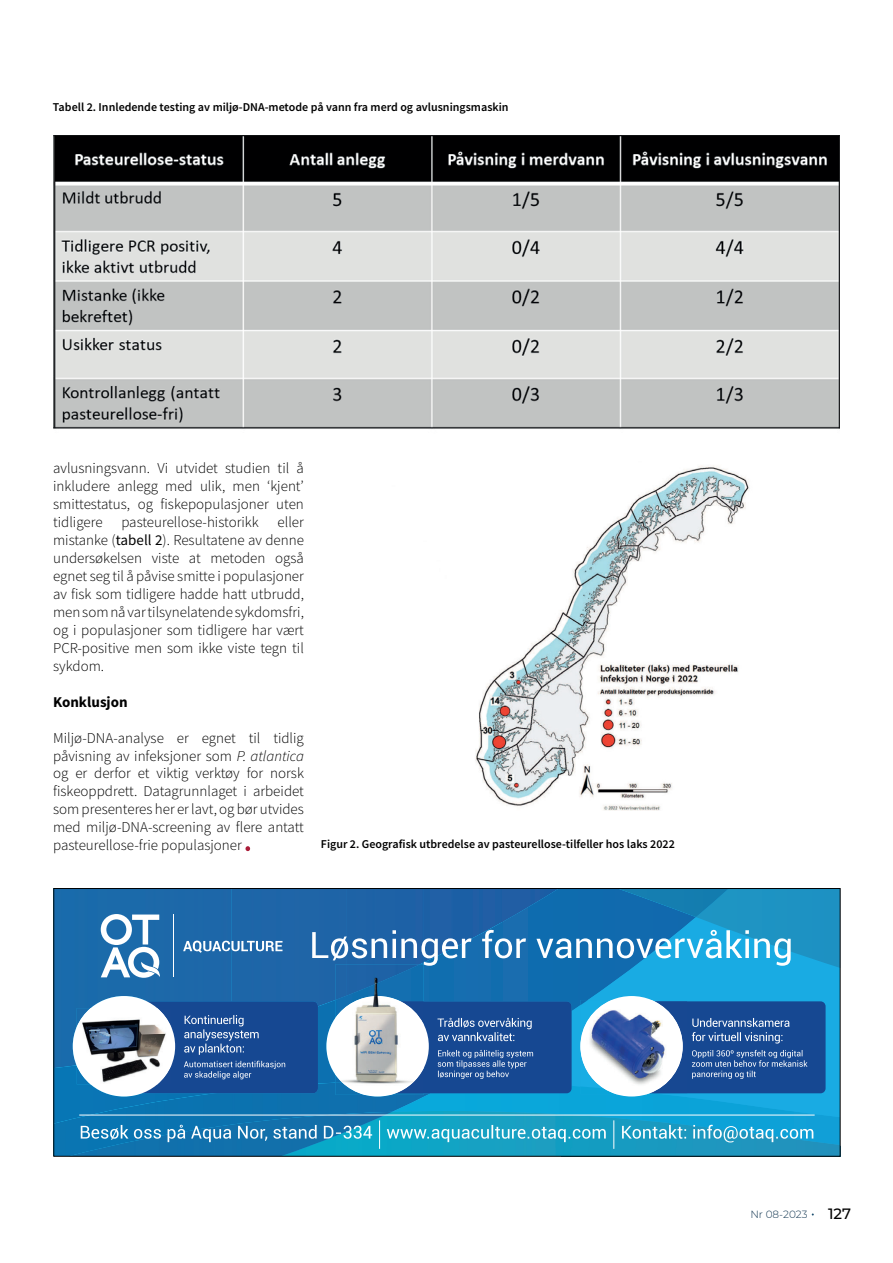
<style>
.page{position:relative;width:893px;height:1263px;background:#fff}
.page>*{position:absolute;margin:0;border:0;box-sizing:border-box;transform-origin:0 0}
.t1{font:300 54px "Source Sans Pro";color:#ab1c39}
.t2{font:300 15px/18px "Source Sans Pro";color:#000001;text-align:justify}
.t3{font:700 15px "Source Sans Pro";color:#000001}
.t4{font:500 15px "Montserrat";color:#000001}
.t5{font:600 12px "Source Sans Pro";color:#000001}
.t6{font:300 10.5px "Montserrat";color:#113550}
.s1{font-weight:400}
.s2{font-style:italic}
</style>
<div class="page">
<img style="left:54px;top:135px;width:785px;height:294px">
<img style="left:475px;top:465px;width:275px;height:346px">
<div style="left:54px;top:889px;width:786px;height:267px;background:#19abe3"></div>
<img style="left:431px;top:1149px;width:407px;height:5px">
<svg style="left:56px;top:968px;width:595px;height:115px"></svg>
<div style="left:56px;top:1083px;width:375px;height:71px;background:#0b73b0"></div>
<img style="left:69px;top:1112px;width:323px;height:42px">
<div style="left:56px;top:890px;width:175px;height:178px;background:#1b6aaa"></div>
<div style="left:231px;top:890px;width:104px;height:116px;background:#1f65a8"></div>
<svg style="left:81px;top:1125px;width:291px;height:17px;background:#4395c1"></svg>
<div style="left:382px;top:1001px;width:190px;height:92px;background:#164892;border-radius:5px"></div>
<div style="left:128px;top:1001px;width:190px;height:92px;background:#164892;border-radius:5px"></div>
<div style="left:636px;top:1001px;width:189px;height:92px;background:#164892;border-radius:5px"></div>
<svg style="left:437px;top:1018px;width:95px;height:23px"></svg>
<svg style="left:184px;top:1015px;width:75px;height:40px"></svg>
<svg style="left:692px;top:1018px;width:97px;height:26px"></svg>
<svg style="left:438px;top:1050px;width:95px;height:29px"></svg>
<svg style="left:184px;top:1061px;width:101px;height:18px"></svg>
<svg style="left:692px;top:1050px;width:115px;height:29px"></svg>
<div style="left:326px;top:996px;width:103px;height:101px;background:#fff;border-radius:50%"></div>
<div style="left:73px;top:996px;width:102px;height:101px;background:#fff;border-radius:50%"></div>
<img style="left:335px;top:968px;width:12px;height:28px">
<img style="left:347px;top:968px;width:73px;height:28px">
<img style="left:335px;top:996px;width:88px;height:99px">
<hr style="left:79px;top:1115px;width:736px;height:1px;background:#fff">
<img style="left:580px;top:1000px;width:103px;height:86px">
<img style="left:77px;top:1008px;width:94px;height:76px">
<svg style="left:379px;top:1120px;width:1px;height:29px"></svg>
<svg style="left:387px;top:1086px;width:451px;height:63px"></svg>
<svg style="left:312px;top:890px;width:526px;height:78px;background:#2e83bc"></svg>
<svg style="left:183px;top:941px;width:99px;height:12px"></svg>
<svg style="left:101px;top:914px;width:59px;height:64px;background:#7aa8cd"></svg>
<hr style="left:173px;top:914px;width:1px;height:63px;background:#fff">
<p class="t5" style="left:53px;top:103px;width:457px">Tabell 2. Innledende testing av miljø-DNA-metode på vann fra merd og avlusningsmaskin</p>
<p class="t2" style="left:53px;top:460px;width:252px">avlusningsvann. Vi utvidet studien til å inkludere anlegg med ulik, men ‘kjent’ smittestatus, og fiskepopulasjoner uten tidligere</p>
<p class="t2" style="left:53px;top:514px;width:252px;text-indent:224px">eller mistanke (<span class="s1">tabell 2</span>). Resultatene av denne undersøkelsen viste at metoden også egnet seg til å påvise smitte i populasjoner av fisk som tidligere hadde hatt utbrudd, men som nå var tilsynelatende sykdomsfri, og i populasjoner som tidligere har vært PCR-positive men som ikke viste tegn til sykdom.</p>
<p class="t3" style="left:53px;top:696px;width:76px">Konklusjon</p>
<p class="t2" style="left:53px;top:730px;width:252px">Miljø-DNA-analyse er egnet til tidlig påvisning av infeksjoner som <span class="s2">P. atlantica </span>og er derfor et viktig verktøy for norsk fiskeoppdrett. Datagrunnlaget i arbeidet som presenteres her er lavt, og bør utvides med miljø-DNA-screening av flere antatt pasteurellose-frie populasjoner</p>
<p class="t2" style="left:121px;top:514px;width:139px">pasteurellose-historikk</p>
<h1 class="t1" style="left:242px;top:812px;width:13px">.</h1>
<p class="t5" style="left:321px;top:840px;width:355px">Figur 2. Geografisk utbredelse av pasteurellose-tilfeller hos laks 2022</p>
<p class="t6" style="left:750px;top:1209px;width:59px">Nr 08-2023</p>
<p class="t4" style="left:828px;top:1205px;width:25px">127</p>
</div>
